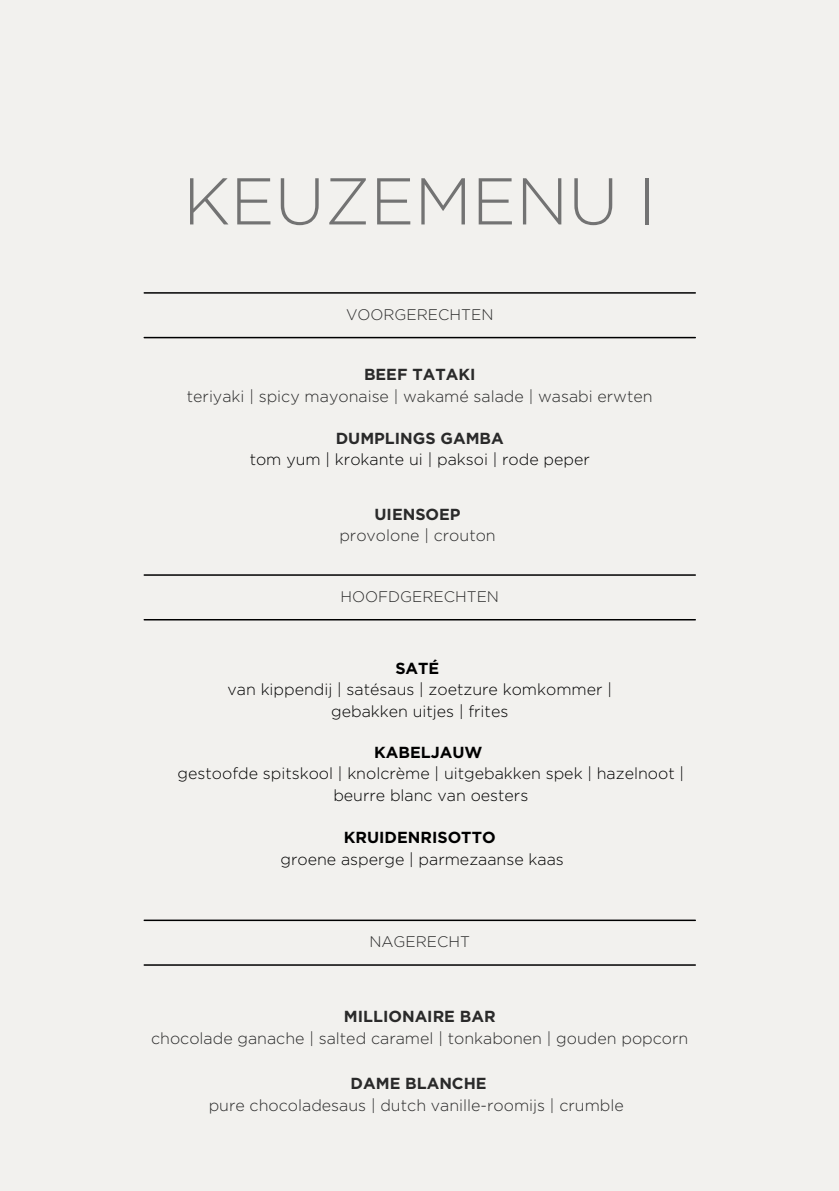
<style>
.page{position:relative;width:839px;height:1191px;background:#fff}
.page>*{position:absolute;margin:0;border:0;box-sizing:border-box;transform-origin:0 0}
.t1{font:300 66px "Gotham";color:#737373}
.t2{font:300 16px/21.4px "Gotham";color:#000;text-align:center}
.t3{font:300 16px "Gotham";color:#2a2a2a}
.t4{font:700 16px "Gotham";color:#2a2a2a}
.t5{font:700 16px "Gotham";color:#000}
.t6{font:300 15.4px "Gotham";color:#2a2a2a}
</style>
<div class="page">
<div style="left:0;top:0;width:838px;height:1191px;background:#f2f1ee"></div>
<hr style="left:144px;top:292px;width:551px;height:2px;background:#000">
<hr style="left:144px;top:337px;width:551px;height:1px;background:#000">
<hr style="left:144px;top:574px;width:551px;height:2px;background:#000">
<hr style="left:144px;top:619px;width:551px;height:1px;background:#000">
<hr style="left:144px;top:920px;width:551px;height:1px;background:#000">
<hr style="left:144px;top:964px;width:551px;height:2px;background:#000">
<p class="t1" style="left:183px;top:172px;width:474px">KEUZEMENU I</p>
<h1 class="t6" style="left:346px;top:307px;width:149px">VOORGERECHTEN</h1>
<p class="t4" style="left:364px;top:368px;width:113px">BEEF TATAKI</p>
<p class="t3" style="left:187px;top:389px;width:467px">teriyaki | spicy mayonaise | wakamé salade | wasabi erwten</p>
<p class="t4" style="left:336px;top:431px;width:169px">DUMPLINGS GAMBA</p>
<h2 class="t2" style="left:250px;top:450px;width:341px">tom yum | krokante ui | paksoi | rode peper</h2>
<p class="t4" style="left:374px;top:507px;width:88px">UIENSOEP</p>
<p class="t3" style="left:339px;top:528px;width:158px">provolone | crouton</p>
<h2 class="t6" style="left:340px;top:589px;width:160px">HOOFDGERECHTEN</h2>
<p class="t5" style="left:395px;top:661px;width:45px">SATÉ</p>
<p class="t2" style="left:227px;top:680px;width:386px">van kippendij | satésaus | zoetzure komkommer |</p>
<p class="t2" style="left:331px;top:701px;width:179px">gebakken uitjes | frites</p>
<p class="t5" style="left:374px;top:745px;width:110px">KABELJAUW</p>
<p class="t2" style="left:177px;top:764px;width:508px">gestoofde spitskool | knolcrème | uitgebakken spek | hazelnoot | beurre blanc van oesters</p>
<p class="t5" style="left:344px;top:831px;width:153px">KRUIDENRISOTTO</p>
<p class="t2" style="left:280px;top:849px;width:285px">groene asperge | parmezaanse kaas</p>
<p class="t6" style="left:369px;top:935px;width:102px">NAGERECHT</p>
<p class="t4" style="left:344px;top:1010px;width:153px">MILLIONAIRE BAR</p>
<h2 class="t3" style="left:151px;top:1031px;width:539px">chocolade ganache | salted caramel | tonkabonen | gouden popcorn</h2>
<p class="t4" style="left:350px;top:1077px;width:137px">DAME BLANCHE</p>
<p class="t3" style="left:209px;top:1098px;width:416px">pure chocoladesaus | dutch vanille-roomijs | crumble</p>
</div>
